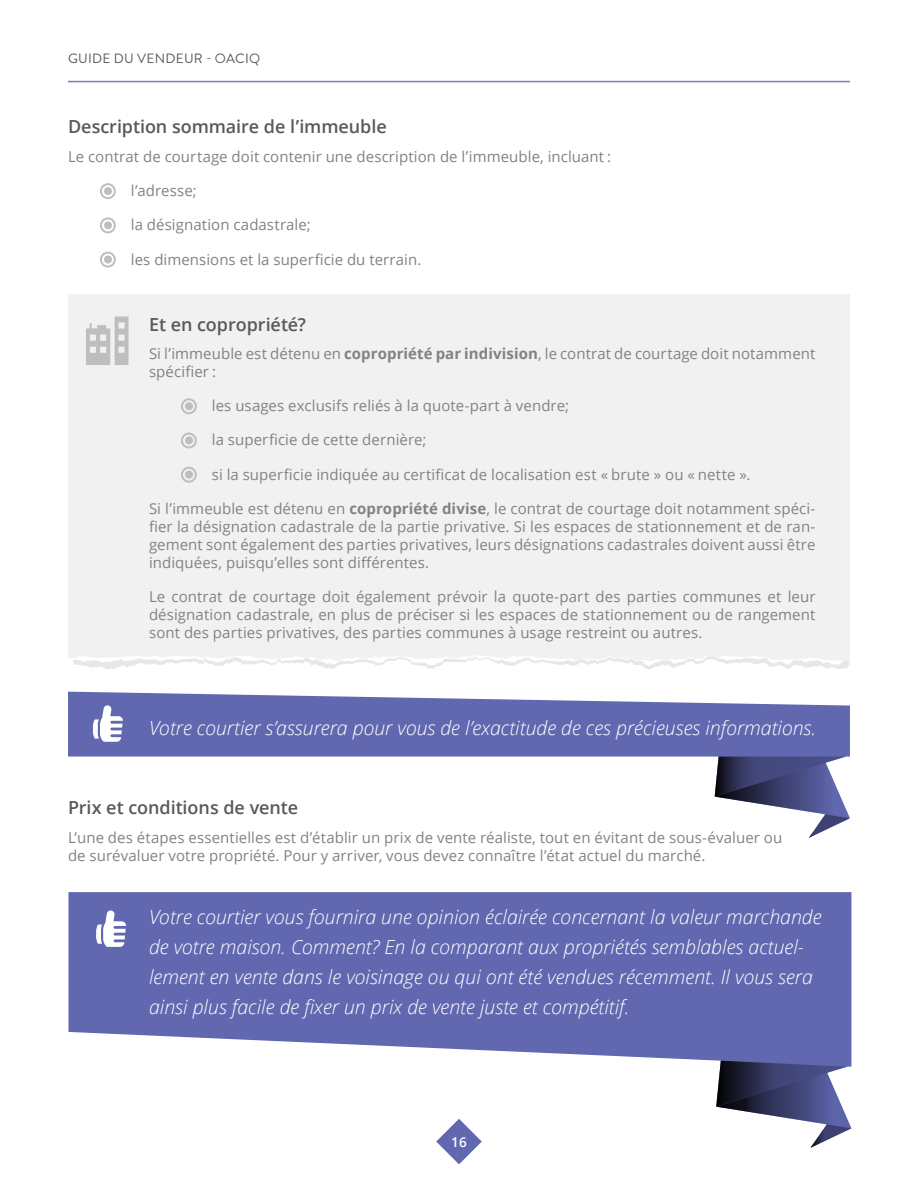
<style>
.page{position:relative;width:918px;height:1188px;background:#fff}
.page>*{position:absolute;margin:0;border:0;box-sizing:border-box;transform-origin:0 0}
.t1{font:italic 300 19.5px/30px "Open Sans";color:#fff}
.t2{font:600 18px "Open Sans";letter-spacing:-.005em;color:#58595b}
.t3{font:15px/18px "Open Sans";letter-spacing:.005em;color:#808285}
.t4{font:13.5px "Brandon Grotesque";letter-spacing:.02em;color:#58595b}
.t5{font:600 13.5px "Open Sans";color:#fff}
.s1{font-weight:700}
</style>
<div class="page">
<svg style="left:73px;top:662px;width:777px;height:8px"></svg>
<div style="left:68px;top:294px;width:782px;height:368px;background:#f1f1f2"></div>
<svg style="left:86px;top:316px;width:43px;height:49px"></svg>
<svg style="left:442px;top:1148px;width:34px;height:16px"></svg>
<hr style="left:68px;top:81px;width:782px;height:1px;background:#7b7dbc">
<svg style="left:100px;top:183px;width:16px;height:16px"></svg>
<div style="left:104px;top:187px;width:8px;height:8px;background:#bcbec0;border-radius:50%"></div>
<svg style="left:100px;top:217px;width:16px;height:16px"></svg>
<div style="left:104px;top:221px;width:8px;height:8px;background:#bcbec0;border-radius:50%"></div>
<svg style="left:100px;top:252px;width:16px;height:16px"></svg>
<div style="left:104px;top:256px;width:8px;height:8px;background:#bcbec0;border-radius:50%"></div>
<svg style="left:181px;top:398px;width:16px;height:16px"></svg>
<div style="left:185px;top:402px;width:8px;height:8px;background:#bcbec0;border-radius:50%"></div>
<svg style="left:181px;top:433px;width:16px;height:15px"></svg>
<div style="left:185px;top:436px;width:8px;height:8px;background:#bcbec0;border-radius:50%"></div>
<svg style="left:181px;top:467px;width:16px;height:16px"></svg>
<div style="left:185px;top:471px;width:8px;height:8px;background:#bcbec0;border-radius:50%"></div>
<svg style="left:68px;top:692px;width:782px;height:105px;fill:#6168b0"></svg>
<svg style="left:715px;top:757px;width:135px;height:81px"></svg>
<svg style="left:93px;top:705px;width:30px;height:37px"></svg>
<svg style="left:68px;top:892px;width:783px;height:256px;fill:#6168b0"></svg>
<svg style="left:716px;top:1061px;width:132px;height:12px;background:#4a4e79"></svg>
<svg style="left:716px;top:1073px;width:135px;height:55px"></svg>
<svg style="left:810px;top:1124px;width:41px;height:24px"></svg>
<svg style="left:96px;top:911px;width:30px;height:36px"></svg>
<p class="t4" style="left:68px;top:50px;width:194px">GUIDE DU VENDEUR - OACIQ</p>
<p class="t2" style="left:68px;top:115px;width:320px">Description sommaire de l’immeuble</p>
<p class="t3" style="left:68px;top:147px;width:545px">Le contrat de courtage doit contenir une description de l’immeuble, incluant :</p>
<p class="t3" style="left:131px;top:181px;width:68px">l’adresse;</p>
<p class="t3" style="left:131px;top:216px;width:182px">la désignation cadastrale;</p>
<p class="t3" style="left:131px;top:250px;width:292px">les dimensions et la superficie du terrain.</p>
<p class="t2" style="left:149px;top:312px;width:158px">Et en copropriété?</p>
<p class="t3" style="left:149px;top:344px;width:668px">Si l’immeuble est détenu en <span class="s1">copropriété par indivision</span>, le contrat de courtage doit notamment spécifier :</p>
<p class="t3" style="left:212px;top:396px;width:359px">les usages exclusifs reliés à la quote-part à vendre;</p>
<p class="t3" style="left:212px;top:431px;width:216px">la superficie de cette dernière;</p>
<p class="t3" style="left:212px;top:465px;width:540px">si la superficie indiquée au certificat de localisation est « brute » ou « nette ».</p>
<p class="t3" style="left:149px;top:499px;width:668px;text-align:justify">Si l’immeuble est détenu en <span class="s1">copropriété divise</span>, le contrat de courtage doit notamment spéci&shy;fier la désignation cadastrale de la partie privative. Si les espaces de stationnement et de ran&shy;gement sont également des parties privatives, leurs désignations cadastrales doivent aussi être indiquées, puisqu’elles sont différentes.</p>
<p class="t3" style="left:149px;top:587px;width:668px;text-align:justify">Le contrat de courtage doit également prévoir la quote-part des parties communes et leur désignation cadastrale, en plus de préciser si les espaces de stationnement ou de rangement sont des parties privatives, des parties communes à usage restreint ou autres.</p>
<h1 class="t1" style="left:149px;top:713px;width:669px">Votre courtier s’assurera pour vous de l’exactitude de ces précieuses informations.</h1>
<p class="t2" style="left:68px;top:795px;width:232px">Prix et conditions de vente</p>
<p class="t3" style="left:68px;top:828px;width:716px">L’une des étapes essentielles est d’établir un prix de vente réaliste, tout en évitant de sous-évaluer ou de surévaluer votre propriété. Pour y arriver, vous devez connaître l’état actuel du marché.</p>
<p class="t1" style="left:149px;top:902px;width:674px">Votre courtier vous fournira une opinion éclairée concernant la valeur marchande de votre maison. Comment? En la comparant aux propriétés semblables actuel&shy;lement en vente dans le voisinage ou qui ont été vendues récemment. Il vous sera ainsi plus facile de fixer un prix de vente juste et compétitif.</p>
<p class="t5" style="left:451px;top:1133px;width:17px">16</p>
</div>
